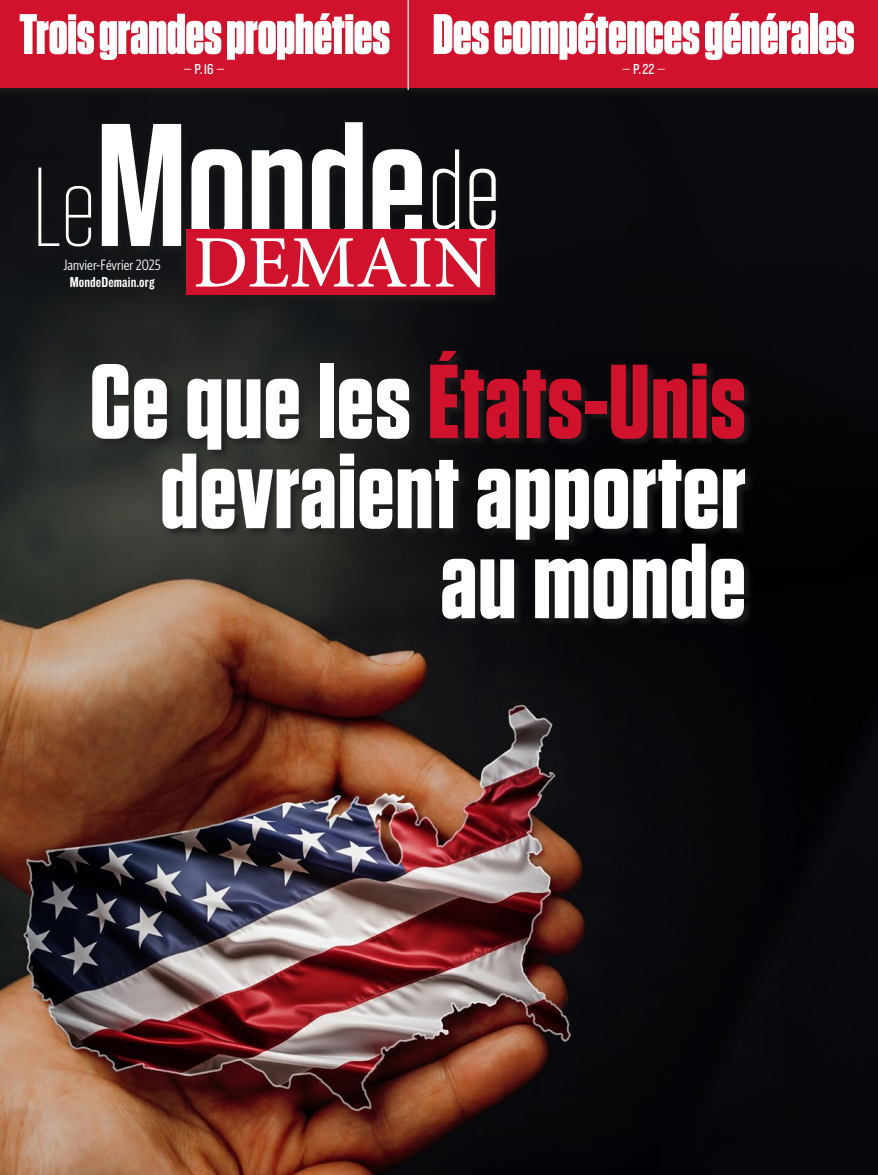
<style>
.page{position:relative;width:878px;height:1175px;background:#fff}
.page>*{position:absolute;margin:0;border:0;box-sizing:border-box;transform-origin:0 0}
.t1{font:600 174.3px "Tungsten";color:#fff}
.t2{font:700 105px/90px "Tungsten";letter-spacing:.01em;color:#fff;text-align:right}
.t3{font:500 74.25px "Minion Pro";color:#fff}
.t4{font:900 57px "Tungsten Narrow";color:#fff}
.t5{font:15px "Whitney Condensed";color:#fff}
.t6{font:15px "Knockout 49 Liteweight";letter-spacing:.01em;color:#fff}
.t7{font:15px "Knockout 29 Junior Ltweight";color:#fff}
.s1{font-family:"Knockout 26 Junior Flywght"}
.s2{font-weight:200;font-size:112.05px}
.s3{font-weight:300;font-size:112.05px}
.s4{color:#d1122c}
</style>
<div class="page">
<hr style="left:52px;top:1174px;width:826px;height:1px;background:#231f20">
<img style="left:0;top:99px;width:878px;height:1075px">
<div style="left:0;top:0;width:878px;height:99px;background:#111114"></div>
<div style="left:0;top:0;width:878px;height:88px;background:#d1122c"></div>
<hr style="left:407px;top:0;width:2px;height:90px;background:#d1d2d4">
<div style="left:92px;top:351px;width:662px;height:277px;background:#231f20;opacity:.75"></div>
<div style="left:30px;top:119px;width:474px;height:188px;background:#131417"></div>
<div style="left:186px;top:229px;width:309px;height:66px;background:#d1122c"></div>
<h3 class="t3" style="left:61px;top:6px;width:429px"><sup>e</sup> DEMAIN</h3>
<p class="t4" style="left:19px;top:3px;width:836px">Trois grandes prophéties Des compétences générales</p>
<p class="t7" style="left:183px;top:60px;width:44px"><span class="s1">—</span> P. 16 <span class="s1">—</span></p>
<p class="t7" style="left:621px;top:60px;width:46px"><span class="s1">—</span> P. 22 <span class="s1">—</span></p>
<h1 class="t1" style="left:32px;top:94px;width:470px"><span class="s2">Le</span>Monde<span class="s3">de</span></h1>
<h3 class="t3" style="left:193px;top:213px;width:296px">DEMAIN</h3>
<p class="t5" style="left:64px;top:256px;width:99px">Janvier-Février 2025</p>
<p class="t6" style="left:70px;top:272px;width:86px">MondeDemain.org</p>
<h1 class="t1" style="left:32px;top:301px;width:470px"><span class="s2">Le</span>Monde<span class="s3">de</span></h1>
<h2 class="t2" style="left:90px;top:360px;width:657px">Ce que les <span class="s4">États-Unis </span>devraient apporter au monde</h2>
<h3 class="t3" style="left:193px;top:420px;width:296px">DEMAIN</h3>
</div>
